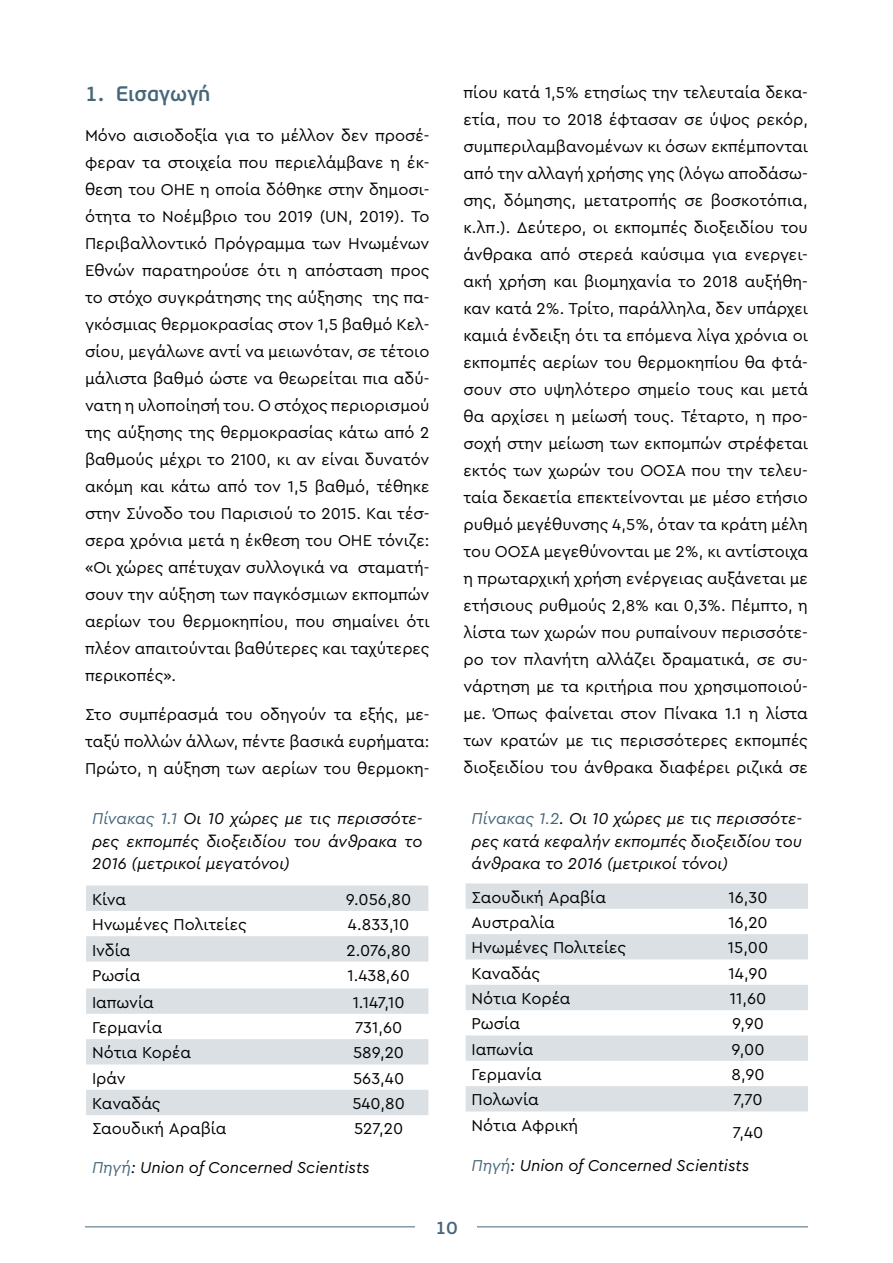
<style>
.page{position:relative;width:893px;height:1263px;background:#fff}
.page>*{position:absolute;margin:0;border:0;box-sizing:border-box;transform-origin:0 0}
.t1{font:600 21px "PF Beau Sans Pro";color:#476679}
.t2{font:600 18px "PF Beau Sans Pro";color:#476679}
.t3{font:16.5px/27px "Cera Pro";color:#000;text-align:justify}
.t4{font:italic 16.5px/22.5px "Cera Pro";color:#000;text-align:justify}
.s1{color:#486779}
.s2{font-style:normal}
</style>
<div class="page">
<hr style="left:85px;top:1226px;width:723px;height:1px;background:#476679">
<div style="left:416px;top:1203px;width:61px;height:49px;background:#fff"></div>
<svg style="left:86px;top:885px;width:342px;height:230px;fill:#dce2e6"></svg>
<svg style="left:466px;top:883px;width:342px;height:228px;fill:#dae0e4"></svg>
<p class="t1" style="left:85px;top:81px;width:127px">1. Εισαγωγή</p>
<p class="t3" style="left:85px;top:121px;width:346px">Μόνο αισιοδοξία για το μέλλον δεν προσέ&shy;φεραν τα στοιχεία που περιελάμβανε η έκ&shy;θεση του ΟΗΕ η οποία δόθηκε στην δημοσι&shy;ότητα το Νοέμβριο του 2019 (UN, 2019). Το Περιβαλλοντικό Πρόγραμμα των Ηνωμένων Εθνών παρατηρούσε ότι η απόσταση προς το στόχο συγκράτησης της αύξησης της πα&shy;γκόσμιας θερμοκρασίας στον 1,5 βαθμό Κελ&shy;σίου, μεγάλωνε αντί να μειωνόταν, σε τέτοιο μάλιστα βαθμό ώστε να θεωρείται πια αδύ&shy;νατη η υλοποίησή του. Ο στόχος περιορισμού της αύξησης της θερμοκρασίας κάτω από 2 βαθμούς μέχρι το 2100, κι αν είναι δυνατόν ακόμη και κάτω από τον 1,5 βαθμό, τέθηκε στην Σύνοδο του Παρισιού το 2015. Και τέσ&shy;σερα χρόνια μετά η έκθεση του ΟΗΕ τόνιζε: «Οι χώρες απέτυχαν συλλογικά να σταματή&shy;σουν την αύξηση των παγκόσμιων εκπομπών αερίων του θερμοκηπίου, που σημαίνει ότι πλέον απαιτούνται βαθύτερες και ταχύτερες περικοπές».</p>
<p class="t3" style="left:85px;top:700px;width:346px">Στο συμπέρασμά του οδηγούν τα εξής, με&shy;ταξύ πολλών άλλων, πέντε βασικά ευρήματα:<br>Πρώτο, η αύξηση των αερίων του θερμοκη-</p>
<p class="t4" style="left:92px;top:807px;width:332px"><span class="s1">Πίνακας 1.1</span> Οι 10 χώρες με τις περισσότε&shy;ρες εκπομπές διοξειδίου του άνθρακα το 2016 (μετρικοί μεγατόνοι)</p>
<p class="t3" style="left:92px;top:885px;width:36px">Κίνα</p>
<p class="t3" style="left:346px;top:885px;width:67px">9.056,80</p>
<p class="t3" style="left:92px;top:910px;width:156px">Ηνωμένες Πολιτείες</p>
<p class="t3" style="left:348px;top:910px;width:63px">4.833,10</p>
<p class="t3" style="left:92px;top:936px;width:40px">Ινδία</p>
<p class="t3" style="left:346px;top:936px;width:66px">2.076,80</p>
<p class="t3" style="left:92px;top:961px;width:50px">Ρωσία</p>
<p class="t3" style="left:347px;top:961px;width:64px">1.438,60</p>
<p class="t3" style="left:92px;top:988px;width:63px">Ιαπωνία</p>
<p class="t3" style="left:353px;top:988px;width:53px">1.147,10</p>
<p class="t3" style="left:92px;top:1013px;width:72px">Γερμανία</p>
<p class="t3" style="left:355px;top:1013px;width:49px">731,60</p>
<p class="t3" style="left:92px;top:1039px;width:100px">Νότια Κορέα</p>
<p class="t3" style="left:353px;top:1039px;width:52px">589,20</p>
<p class="t3" style="left:92px;top:1064px;width:35px">Ιράν</p>
<p class="t3" style="left:353px;top:1064px;width:53px">563,40</p>
<p class="t3" style="left:92px;top:1089px;width:70px">Καναδάς</p>
<p class="t3" style="left:352px;top:1089px;width:54px">540,80</p>
<p class="t3" style="left:92px;top:1115px;width:136px">Σαουδική Αραβία</p>
<p class="t3" style="left:354px;top:1115px;width:51px">527,20</p>
<p class="t4" style="left:92px;top:1155px;width:279px"><span class="s1">Πηγή</span>: Union of Concerned Scientists</p>
<p class="t3" style="left:463px;top:78px;width:346px">πίου κατά 1,5% ετησίως την τελευταία δεκα&shy;ετία, που το 2018 έφτασαν σε ύψος ρεκόρ, συμπεριλαμβανομένων κι όσων εκπέμπονται από την αλλαγή χρήσης γης (λόγω αποδάσω&shy;σης, δόμησης, μετατροπής σε βοσκοτόπια, κ.λπ.). Δεύτερο, οι εκπομπές διοξειδίου του άνθρακα από στερεά καύσιμα για ενεργει&shy;ακή χρήση και βιομηχανία το 2018 αυξήθη&shy;καν κατά 2%. Τρίτο, παράλληλα, δεν υπάρχει καμιά ένδειξη ότι τα επόμενα λίγα χρόνια οι εκπομπές αερίων του θερμοκηπίου θα φτά&shy;σουν στο υψηλότερο σημείο τους και μετά θα αρχίσει η μείωσή τους. Τέταρτο, η προ&shy;σοχή στην μείωση των εκπομπών στρέφεται εκτός των χωρών του ΟΟΣΑ που την τελευ&shy;ταία δεκαετία επεκτείνονται με μέσο ετήσιο ρυθμό μεγέθυνσης 4,5%, όταν τα κράτη μέλη του ΟΟΣΑ μεγεθύνονται με 2%, κι αντίστοιχα η πρωταρχική χρήση ενέργειας αυξάνεται με ετήσιους ρυθμούς 2,8% και 0,3%. Πέμπτο, η λίστα των χωρών που ρυπαίνουν περισσότε&shy;ρο τον πλανήτη αλλάζει δραματικά, σε συ&shy;νάρτηση με τα κριτήρια που χρησιμοποιού&shy;με. Όπως φαίνεται στον Πίνακα 1.1 η λίστα των κρατών με τις περισσότερες εκπομπές διοξειδίου του άνθρακα διαφέρει ριζικά σε</p>
<p class="t4" style="left:472px;top:807px;width:332px"><span class="s1">Πίνακας 1.2</span>. Οι 10 χώρες με τις περισσότε&shy;ρες κατά κεφαλήν εκπομπές διοξειδίου του άνθρακα το 2016 (μετρικοί τόνοι)</p>
<p class="t3" style="left:472px;top:883px;width:136px">Σαουδική Αραβία</p>
<p class="t3" style="left:728px;top:883px;width:40px">16,30</p>
<p class="t3" style="left:472px;top:908px;width:85px">Αυστραλία</p>
<p class="t3" style="left:728px;top:908px;width:41px">16,20</p>
<p class="t3" style="left:472px;top:934px;width:156px">Ηνωμένες Πολιτείες</p>
<p class="t3" style="left:728px;top:934px;width:42px">15,00</p>
<p class="t3" style="left:472px;top:959px;width:70px">Καναδάς</p>
<p class="t3" style="left:728px;top:959px;width:41px">14,90</p>
<p class="t3" style="left:472px;top:984px;width:100px">Νότια Κορέα</p>
<p class="t3" style="left:730px;top:984px;width:38px">11,60</p>
<p class="t3" style="left:472px;top:1010px;width:50px">Ρωσία</p>
<p class="t3" style="left:732px;top:1010px;width:33px">9,90</p>
<p class="t3" style="left:472px;top:1035px;width:63px">Ιαπωνία</p>
<p class="t3" style="left:731px;top:1035px;width:35px">9,00</p>
<p class="t3" style="left:472px;top:1060px;width:72px">Γερμανία</p>
<p class="t3" style="left:731px;top:1060px;width:35px">8,90</p>
<p class="t3" style="left:472px;top:1086px;width:69px">Πολωνία</p>
<p class="t3" style="left:733px;top:1086px;width:30px">7,70</p>
<p class="t3" style="left:472px;top:1111px;width:108px">Νότια Αφρική</p>
<p class="t4" style="left:472px;top:1115px;width:293px;line-height:32.5px;text-indent:261px"><span class="s2">7,40<br></span><span class="s1">Πηγή</span>: Union of Concerned Scientists</p>
<p class="t2" style="left:435px;top:1217px;width:24px">10</p>
</div>
